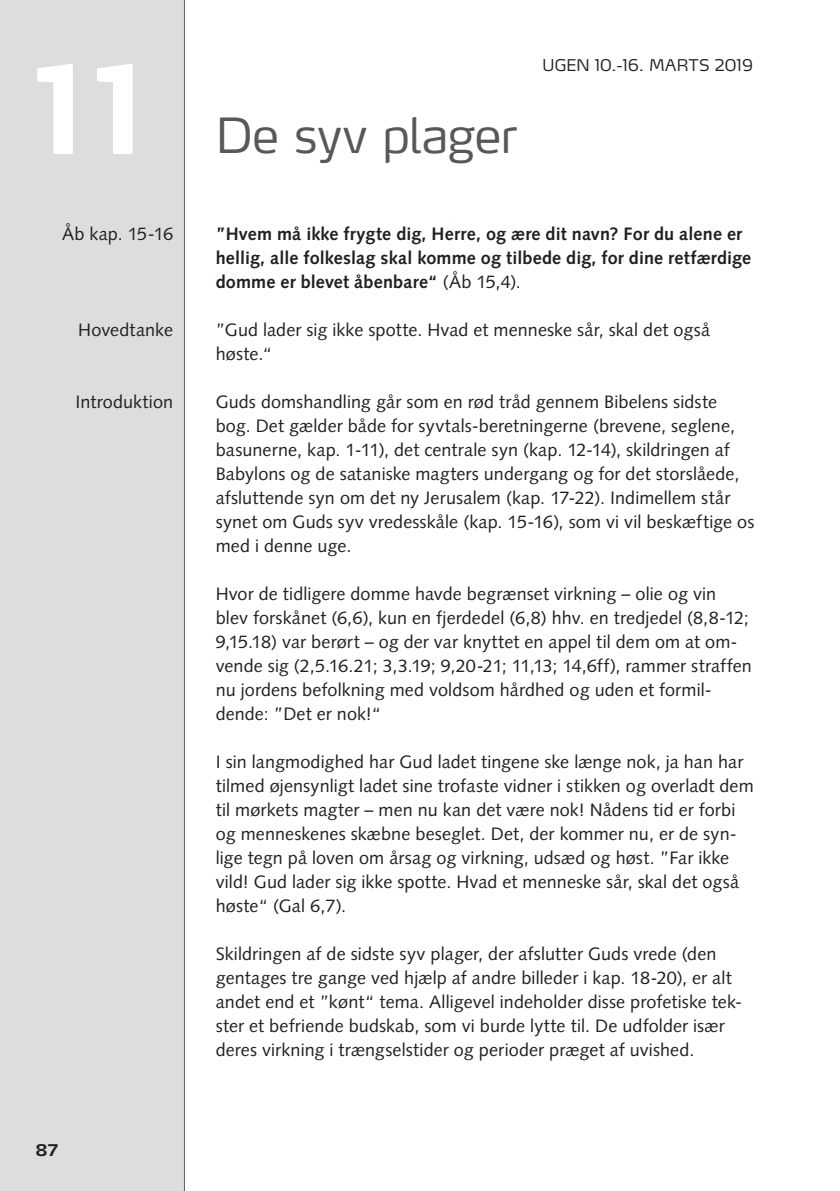
<style>
.page{position:relative;width:840px;height:1191px;background:#fff}
.page>*{position:absolute;margin:0;border:0;box-sizing:border-box;transform-origin:0 0}
.t1{font:700 120px "Max LF";color:#fff}
.t2{font:300 48px "Max LF";letter-spacing:-.005em;color:#57585a}
.t3{font:18px/24px "Syntax LT Std";letter-spacing:.005em;color:#231f20}
.t4{font:700 18px/24px "Syntax LT Std";letter-spacing:.01em;color:#231f20}
.t5{font:300 16px "Max LF";letter-spacing:.01em;color:#231f20}
.t6{font:700 16px "Max LF";color:#231f20}
.s1{font-weight:400}
</style>
<div class="page">
<div style="left:0;top:0;width:184px;height:1191px;background:#dcdddf"></div>
<hr style="left:184px;top:0;width:1px;height:1191px;background:#636366">
<h1 class="t1" style="left:34px;top:54px;width:112px">11</h1>
<p class="t3" style="left:62px;top:223px;width:112px">Åb kap. 15-16</p>
<p class="t3" style="left:78px;top:319px;width:96px">Hovedtanke</p>
<p class="t3" style="left:75px;top:391px;width:99px">Introduktion</p>
<p class="t6" style="left:35px;top:1143px;width:25px">87</p>
<h2 class="t2" style="left:215px;top:113px;width:303px">De syv plager</h2>
<p class="t5" style="left:542px;top:58px;width:212px">UGEN 10.-16. MARTS 2019</p>
<p class="t4" style="left:215px;top:223px;width:537px">”Hvem må ikke frygte dig, Herre, og ære dit navn? For du alene er hellig, alle folkeslag skal komme og tilbede dig, for dine retfærdige domme er blevet åbenbare“ <span class="s1">(Åb 15,4).</span></p>
<p class="t3" style="left:215px;top:319px;width:495px">”Gud lader sig ikke spotte. Hvad et menneske sår, skal det også høste.“</p>
<p class="t3" style="left:215px;top:391px;width:540px">Guds domshandling går som en rød tråd gennem Bibelens sidste bog. Det gælder både for syvtals-beretningerne (brevene, seglene, basunerne, kap. 1-11), det centrale syn (kap. 12-14), skildringen af Babylons og de sataniske magters undergang og for det storslåede, afsluttende syn om det ny Jerusalem (kap. 17-22). Indimellem står synet om Guds syv vredesskåle (kap. 15-16), som vi vil beskæftige os med i denne uge.</p>
<p class="t3" style="left:215px;top:583px;width:537px">Hvor de tidligere domme havde begrænset virkning – olie og vin blev forskånet (6,6), kun en fjerdedel (6,8) hhv. en tredjedel (8,8-12; 9,15.18) var berørt – og der var knyttet en appel til dem om at om&shy;vende sig (2,5.16.21; 3,3.19; 9,20-21; 11,13; 14,6ff), rammer straffen nu jordens befolkning med voldsom hårdhed og uden et formil&shy;dende: ”Det er nok!“</p>
<p class="t3" style="left:215px;top:751px;width:539px">I sin langmodighed har Gud ladet tingene ske længe nok, ja han har tilmed øjensynligt ladet sine trofaste vidner i stikken og overladt dem til mørkets magter – men nu kan det være nok! Nådens tid er forbi og menneskenes skæbne beseglet. Det, der kommer nu, er de syn&shy;lige tegn på loven om årsag og virkning, udsæd og høst. ”Far ikke vild! Gud lader sig ikke spotte. Hvad et menneske sår, skal det også høste“ (Gal 6,7).</p>
<p class="t3" style="left:215px;top:943px;width:528px">Skildringen af de sidste syv plager, der afslutter Guds vrede (den gentages tre gange ved hjælp af andre billeder i kap. 18-20), er alt andet end et ”kønt“ tema. Alligevel indeholder disse profetiske tek&shy;ster et befriende budskab, som vi burde lytte til. De udfolder især deres virkning i trængselstider og perioder præget af uvished.</p>
</div>
